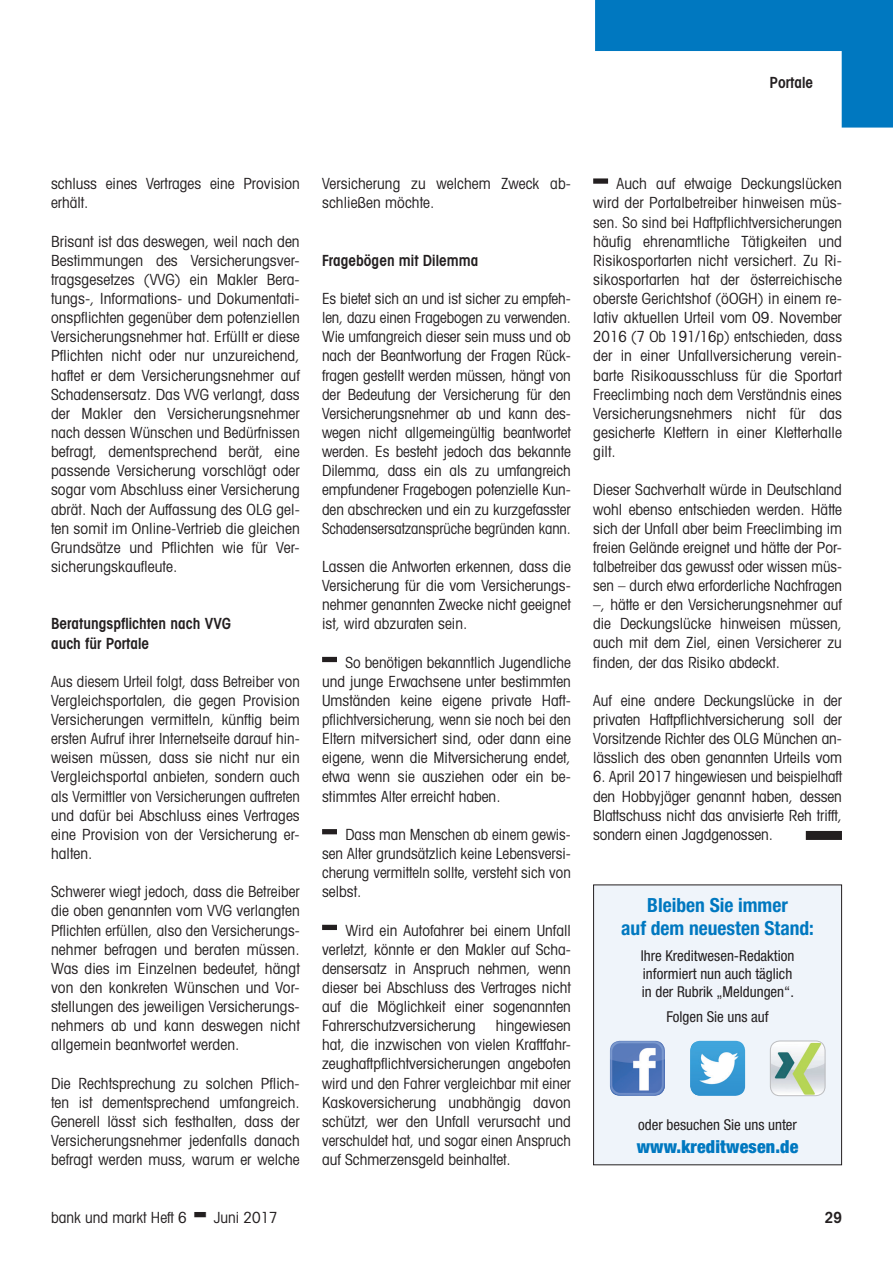
<style>
.page{position:relative;width:893px;height:1263px;background:#fff}
.page>*{position:absolute;margin:0;border:0;box-sizing:border-box;transform-origin:0 0}
.t1{font:700 condensed 19.5px/22.5px "Helvetica Neue";color:#0078c0;text-align:center}
.t2{font:900 condensed 18px "Helvetica Neue";letter-spacing:.01em;color:#0078c0}
.t3{font:condensed 15.3px/19.2px "Avant Garde";color:#231f20;text-align:justify}
.t4{font:600 condensed 15.3px/19.2px "Avant Garde";color:#231f20}
.t5{font:condensed 15px/18px "Helvetica Neue";color:#231f20}
</style>
<div class="page">
<div style="left:322px;top:657px;width:15px;height:5px;background:#231f20"></div>
<div style="left:322px;top:829px;width:15px;height:5px;background:#231f20"></div>
<div style="left:322px;top:925px;width:15px;height:5px;background:#231f20"></div>
<div style="left:593px;top:178px;width:15px;height:6px;background:#231f20"></div>
<div style="left:806px;top:831px;width:36px;height:9px;background:#231f20"></div>
<div style="left:594px;top:885px;width:248px;height:280px;background:#eff4fa"></div>
<div style="left:593px;top:884px;width:249px;height:281px;border:1px solid #231f20"></div>
<img style="left:610px;top:1041px;width:55px;height:55px">
<img style="left:690px;top:1041px;width:55px;height:55px">
<img style="left:770px;top:1041px;width:55px;height:55px">
<div style="left:770px;top:1041px;width:55px;height:55px;border:1px solid #bcbdc0;border-radius:10px"></div>
<svg style="left:595px;top:0;width:298px;height:128px"></svg>
<p class="t4" style="left:770px;top:73px;width:45px">Portale</p>
<p class="t3" style="left:51px;top:174px;width:250px">schluss eines Vertrages eine Provision erhält.</p>
<p class="t3" style="left:51px;top:231px;width:250px">Brisant ist das deswegen, weil nach den Bestimmungen des Versicherungsver&shy;tragsgesetzes (VVG) ein Makler Bera&shy;tungs-, Informations- und Dokumentati&shy;onspflichten gegenüber dem potenziellen Versicherungsnehmer hat. Erfüllt er diese Pflichten nicht oder nur unzureichend, haftet er dem Versicherungsnehmer auf Schadensersatz. Das VVG verlangt, dass der Makler den Versicherungsnehmer nach dessen Wünschen und Bedürfnissen befragt, dementsprechend berät, eine passende Versicherung vorschlägt oder sogar vom Abschluss einer Versicherung abrät. Nach der Auffassung des OLG gel&shy;ten somit im Online-Vertrieb die gleichen Grundsätze und Pflichten wie für Ver&shy;sicherungskaufleute.</p>
<p class="t4" style="left:51px;top:614px;width:182px">Beratungspflichten nach VVG auch für Portale</p>
<p class="t3" style="left:51px;top:671px;width:250px">Aus diesem Urteil folgt, dass Betreiber von Vergleichsportalen, die gegen Provision Versicherungen vermitteln, künftig beim ersten Aufruf ihrer Internetseite darauf hin&shy;weisen müssen, dass sie nicht nur ein Vergleichsportal anbieten, sondern auch als Vermittler von Versicherungen auftreten und dafür bei Abschluss eines Vertrages eine Provision von der Versicherung er&shy;halten.</p>
<p class="t3" style="left:51px;top:882px;width:250px">Schwerer wiegt jedoch, dass die Betreiber die oben genannten vom VVG verlangten Pflichten erfüllen, also den Versicherungs&shy;nehmer befragen und beraten müssen.<br>Was dies im Einzelnen bedeutet, hängt von den konkreten Wünschen und Vor&shy;stellungen des jeweiligen Versicherungs&shy;nehmers ab und kann deswegen nicht allgemein beantwortet werden.</p>
<p class="t3" style="left:51px;top:1073px;width:250px">Die Rechtsprechung zu solchen Pflich&shy;ten ist dementsprechend umfangreich.<br>Generell lässt sich festhalten, dass der Versicherungsnehmer jedenfalls danach befragt werden muss, warum er welche</p>
<p class="t3" style="left:322px;top:174px;width:249px">Versicherung zu welchem Zweck ab&shy;schließen möchte.</p>
<p class="t4" style="left:322px;top:250px;width:158px">Fragebögen mit Dilemma</p>
<p class="t3" style="left:322px;top:289px;width:250px">Es bietet sich an und ist sicher zu empfeh&shy;len, dazu einen Fragebogen zu verwenden.<br>Wie umfangreich dieser sein muss und ob nach der Beantwortung der Fragen Rück&shy;fragen gestellt werden müssen, hängt von der Bedeutung der Versicherung für den Versicherungsnehmer ab und kann des&shy;wegen nicht allgemeingültig beantwortet werden. Es besteht jedoch das bekannte Dilemma, dass ein als zu umfangreich empfundener Fragebogen potenzielle Kun&shy;den abschrecken und ein zu kurzgefasster Schadensersatzansprüche begründen kann.</p>
<p class="t3" style="left:322px;top:556px;width:250px">Lassen die Antworten erkennen, dass die Versicherung für die vom Versicherungs&shy;nehmer genannten Zwecke nicht geeignet ist, wird abzuraten sein.</p>
<p class="t3" style="left:322px;top:652px;width:250px;text-indent:23px">So benötigen bekanntlich Jugendliche und junge Erwachsene unter bestimmten Umständen keine eigene private Haft&shy;pflichtversicherung, wenn sie noch bei den Eltern mitversichert sind, oder dann eine eigene, wenn die Mitversicherung endet, etwa wenn sie ausziehen oder ein be&shy;stimmtes Alter erreicht haben.</p>
<p class="t3" style="left:322px;top:824px;width:250px;text-indent:23px">Dass man Menschen ab einem gewis&shy;sen Alter grundsätzlich keine Lebensversi&shy;cherung vermitteln sollte, versteht sich von selbst.</p>
<p class="t3" style="left:322px;top:920px;width:250px;text-indent:23px">Wird ein Autofahrer bei einem Unfall verletzt, könnte er den Makler auf Scha&shy;densersatz in Anspruch nehmen, wenn dieser bei Abschluss des Vertrages nicht auf die Möglichkeit einer sogenannten Fahrerschutzversicherung</p>
<p class="t3" style="left:322px;top:1016px;width:250px;text-indent:174px">hingewiesen hat, die inzwischen von vielen Kraftfahr&shy;zeughaftpflichtversicherungen angeboten wird und den Fahrer vergleichbar mit einer Kaskoversicherung unabhängig davon schützt, wer den Unfall verursacht und verschuldet hat, und sogar einen Anspruch auf Schmerzensgeld beinhaltet.</p>
<p class="t3" style="left:593px;top:174px;width:250px;text-indent:23px">Auch auf etwaige Deckungslücken wird der Portalbetreiber hinweisen müs&shy;sen. So sind bei Haftpflichtversicherungen häufig ehrenamtliche Tätigkeiten und Risikosportarten nicht versichert. Zu Ri&shy;sikosportarten hat der österreichische oberste Gerichtshof (öOGH) in einem re&shy;lativ aktuellen Urteil vom 09. November 2016 (7 Ob 191/16p) entschieden, dass der in einer Unfallversicherung verein&shy;barte Risikoausschluss für die Sportart Freeclimbing nach dem Verständnis eines Versicherungsnehmers nicht für das gesicherte Klettern in einer Kletterhalle gilt.</p>
<p class="t3" style="left:593px;top:480px;width:250px">Dieser Sachverhalt würde in Deutschland wohl ebenso entschieden werden. Hätte sich der Unfall aber beim Freeclimbing im freien Gelände ereignet und hätte der Por&shy;talbetreiber das gewusst oder wissen müs&shy;sen – durch etwa erforderliche Nachfragen –, hätte er den Versicherungsnehmer auf die Deckungslücke hinweisen müssen, auch mit dem Ziel, einen Versicherer zu finden, der das Risiko abdeckt.</p>
<p class="t3" style="left:593px;top:690px;width:250px">Auf eine andere Deckungslücke in der privaten Haftpflichtversicherung soll der Vorsitzende Richter des OLG München an&shy;lässlich des oben genannten Urteils vom</p>
<p class="t3" style="left:593px;top:767px;width:250px">6. April 2017 hingewiesen und beispielhaft den Hobbyjäger genannt haben, dessen Blattschuss nicht das anvisierte Reh trifft, sondern einen Jagdgenossen.</p>
<p class="t1" style="left:621px;top:894px;width:194px">Bleiben Sie immer<br>auf dem neuesten Stand:</p>
<p class="t5" style="left:641px;top:947px;width:155px">Ihre Kreditwesen-Redaktion informiert nun auch täglich in der Rubrik „Meldungen“.</p>
<p class="t5" style="left:666px;top:1008px;width:104px">Folgen Sie uns auf</p>
<p class="t5" style="left:638px;top:1116px;width:160px">oder besuchen Sie uns unter</p>
<p class="t2" style="left:637px;top:1135px;width:163px">www.kreditwesen.de</p>
<p class="t3" style="left:51px;top:1207px;width:137px">bank und markt Heft 6</p>
<p class="t3" style="left:214px;top:1207px;width:66px">Juni 2017</p>
<p class="t4" style="left:825px;top:1207px;width:19px">29</p>
</div>
